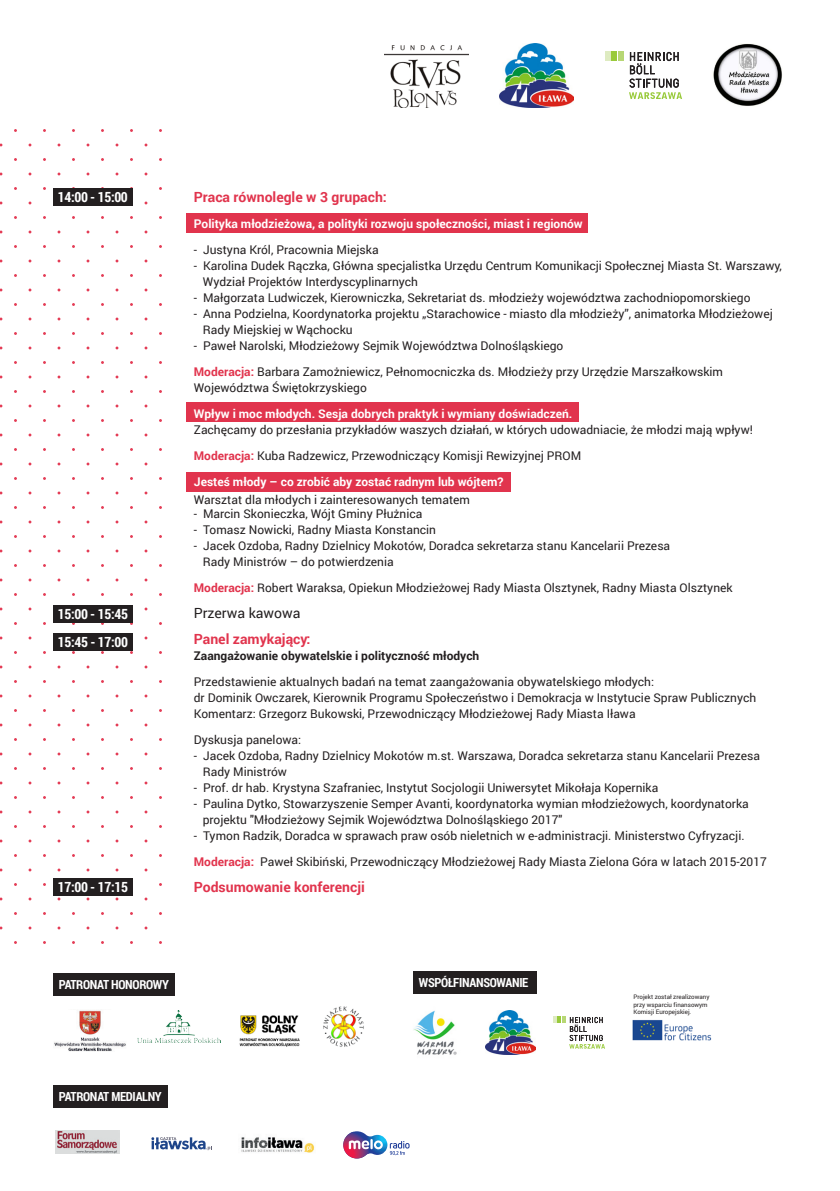
<style>
.page{position:relative;width:840px;height:1191px;background:#fff}
.page>*{position:absolute;margin:0;border:0;box-sizing:border-box;transform-origin:0 0}
.t1{font:700 14px "Roboto";color:#e1344d}
.t2{font:700 14px "Roboto Condensed";letter-spacing:-.025em;color:#fff}
.t3{font:14px "Roboto";color:#231f20}
.t4{font:700 12.4px "Roboto Condensed";letter-spacing:-.025em;color:#fff}
.t5{font:12px/16px "Roboto";color:#231f20}
.t6{font:700 12px "Roboto";color:#fff}
.t7{font:700 12px "Roboto";color:#231f20}
.t8{font:6.2px/7.4px "Roboto";color:#231f20}
.s1{font-weight:700;color:#e1344d}
.s2{font-weight:700;color:#fff}
</style>
<div class="page">
<div style="left:186px;top:213px;width:401px;height:20px;background:#e1344d"></div>
<div style="left:186px;top:402px;width:392px;height:20px;background:#e1344d"></div>
<div style="left:186px;top:472px;width:324px;height:20px;background:#e1344d"></div>
<div style="left:53px;top:632px;width:80px;height:18px;background:#231f20"></div>
<div style="left:53px;top:878px;width:80px;height:18px;background:#231f20"></div>
<div style="left:53px;top:188px;width:80px;height:17px;background:#231f20"></div>
<div style="left:53px;top:605px;width:80px;height:18px;background:#231f20"></div>
<img style="left:713px;top:44px;width:69px;height:62px">
<div style="left:618px;top:52px;width:5px;height:9px;background:#b7d774"></div>
<div style="left:611px;top:52px;width:5px;height:9px;background:#99ca3b"></div>
<div style="left:605px;top:52px;width:5px;height:9px;background:#deebc1"></div>
<svg style="left:629px;top:52px;width:52px;height:47px"></svg>
<img style="left:499px;top:43px;width:74px;height:65px">
<img style="left:384px;top:45px;width:84px;height:62px">
<img style="left:54px;top:1010px;width:72px;height:41px">
<div style="left:53px;top:973px;width:121px;height:22px;background:#231f20"></div>
<div style="left:53px;top:1085px;width:114px;height:22px;background:#231f20"></div>
<div style="left:412px;top:971px;width:124px;height:22px;background:#231f20"></div>
<img style="left:138px;top:1010px;width:82px;height:32px">
<img style="left:56px;top:1130px;width:64px;height:24px">
<svg style="left:151px;top:1137px;width:61px;height:13px"></svg>
<img style="left:241px;top:1137px;width:74px;height:16px">
<svg style="left:553px;top:1016px;width:51px;height:32px"></svg>
<svg style="left:343px;top:1131px;width:66px;height:27px"></svg>
<img style="left:239px;top:1015px;width:61px;height:32px">
<img style="left:485px;top:1011px;width:50px;height:43px">
<img style="left:632px;top:1020px;width:79px;height:21px">
<img style="left:323px;top:1006px;width:41px;height:41px">
<img style="left:413px;top:1010px;width:44px;height:45px">
<p class="t2" style="left:58px;top:187px;width:72px">14:00 - 15:00</p>
<p class="t2" style="left:58px;top:604px;width:72px">15:00 - 15:45</p>
<p class="t2" style="left:58px;top:632px;width:72px">15:45 - 17:00</p>
<p class="t2" style="left:58px;top:877px;width:72px">17:00 - 17:15</p>
<p class="t1" style="left:194px;top:187px;width:194px">Praca równolegle w 3 grupach:</p>
<p class="t6" style="left:194px;top:215px;width:390px">Polityka młodzieżowa, a polityki rozwoju społeczności, miast i regionów</p>
<p class="t5" style="left:194px;top:241px;width:186px">- Justyna Król, Pracownia Miejska</p>
<p class="t5" style="left:203px;top:257px;width:580px;text-indent:-9px">- Karolina Dudek Rączka, Główna specjalistka Urzędu Centrum Komunikacji Społecznej Miasta St. Warszawy,<br>Wydział Projektów Interdyscyplinarnych</p>
<p class="t5" style="left:194px;top:289px;width:558px">- Małgorzata Ludwiczek, Kierowniczka, Sekretariat ds. młodzieży województwa zachodniopomorskiego</p>
<p class="t5" style="left:203px;top:305px;width:571px;text-indent:-9px">- Anna Podzielna, Koordynatorka projektu „Starachowice - miasto dla młodzieży”, animatorka Młodzieżowej<br>Rady Miejskiej w Wąchocku</p>
<p class="t5" style="left:194px;top:332px;width:530px;line-height:26px">- Paweł Narolski, Młodzieżowy Sejmik Województwa Dolnośląskiego<br><span class="s1">Moderacja:</span> Barbara Zamożniewicz, Pełnomocniczka ds. Młodzieży przy Urzędzie Marszałkowskim</p>
<p class="t5" style="left:194px;top:379px;width:174px">Województwa Świętokrzyskiego</p>
<p class="t6" style="left:194px;top:405px;width:380px">Wpływ i moc młodych. Sesja dobrych praktyk i wymiany doświadczeń.</p>
<p class="t5" style="left:194px;top:416px;width:560px;line-height:26px">Zachęcamy do przesłania przykładów waszych działań, w których udowadniacie, że młodzi mają wpływ!<br><span class="s1">Moderacja:</span> Kuba Radzewicz, Przewodniczący Komisji Rewizyjnej PROM<br><span class="s2">Jesteś młody – co zrobić aby zostać radnym lub wójtem?</span></p>
<p class="t5" style="left:194px;top:491px;width:277px">Warsztat dla młodych i zainteresowanych tematem</p>
<p class="t5" style="left:194px;top:505px;width:230px">- Marcin Skonieczka, Wójt Gminy Płużnica</p>
<p class="t5" style="left:194px;top:521px;width:244px">- Tomasz Nowicki, Radny Miasta Konstancin</p>
<p class="t5" style="left:203px;top:537px;width:468px;text-indent:-9px">- Jacek Ozdoba, Radny Dzielnicy Mokotów, Doradca sekretarza stanu Kancelarii Prezesa<br>Rady Ministrów – do potwierdzenia</p>
<p class="t5" style="left:194px;top:579px;width:540px"><span class="s1">Moderacja:</span> Robert Waraksa, Opiekun Młodzieżowej Rady Miasta Olsztynek, Radny Miasta Olsztynek</p>
<p class="t3" style="left:194px;top:603px;width:108px">Przerwa kawowa</p>
<p class="t1" style="left:194px;top:629px;width:118px">Panel zamykający:</p>
<p class="t7" style="left:194px;top:647px;width:287px">Zaangażowanie obywatelskie i polityczność młodych</p>
<p class="t5" style="left:194px;top:673px;width:563px">Przedstawienie aktualnych badań na temat zaangażowania obywatelskiego młodych:<br>dr Dominik Owczarek, Kierownik Programu Społeczeństwo i Demokracja w Instytucie Spraw Publicznych<br>Komentarz: Grzegorz Bukowski, Przewodniczący Młodzieżowej Rady Miasta Iława</p>
<p class="t5" style="left:194px;top:731px;width:109px">Dyskusja panelowa:</p>
<p class="t5" style="left:203px;top:747px;width:558px;text-indent:-9px">- Jacek Ozdoba, Radny Dzielnicy Mokotów m.st. Warszawa, Doradca sekretarza stanu Kancelarii Prezesa<br>Rady Ministrów</p>
<p class="t5" style="left:194px;top:779px;width:465px">- Prof. dr hab. Krystyna Szafraniec, Instytut Socjologii Uniwersytet Mikołaja Kopernika</p>
<p class="t5" style="left:203px;top:795px;width:547px;text-indent:-9px">- Paulina Dytko, Stowarzyszenie Semper Avanti, koordynatorka wymian młodzieżowych, koordynatorka projektu "Młodzieżowy Sejmik Województwa Dolnośląskiego 2017"</p>
<p class="t5" style="left:194px;top:822px;width:574px;line-height:26px">- Tymon Radzik, Doradca w sprawach praw osób nieletnich w e-administracji. Ministerstwo Cyfryzacji.<br><span class="s1">Moderacja:</span> Paweł Skibiński, Przewodniczący Młodzieżowej Rady Miasta Zielona Góra w latach 2015-2017</p>
<p class="t1" style="left:194px;top:877px;width:172px">Podsumowanie konferencji</p>
<p class="t4" style="left:59px;top:975px;width:112px">PATRONAT HONOROWY</p>
<p class="t4" style="left:59px;top:1087px;width:104px">PATRONAT MEDIALNY</p>
<p class="t4" style="left:419px;top:973px;width:111px">WSPÓŁFINANSOWANIE</p>
<p class="t8" style="left:633px;top:993px;width:77px">Projekt został zrealizowany przy wsparciu finansowym<br>Komisji Europejskiej.</p>
</div>
